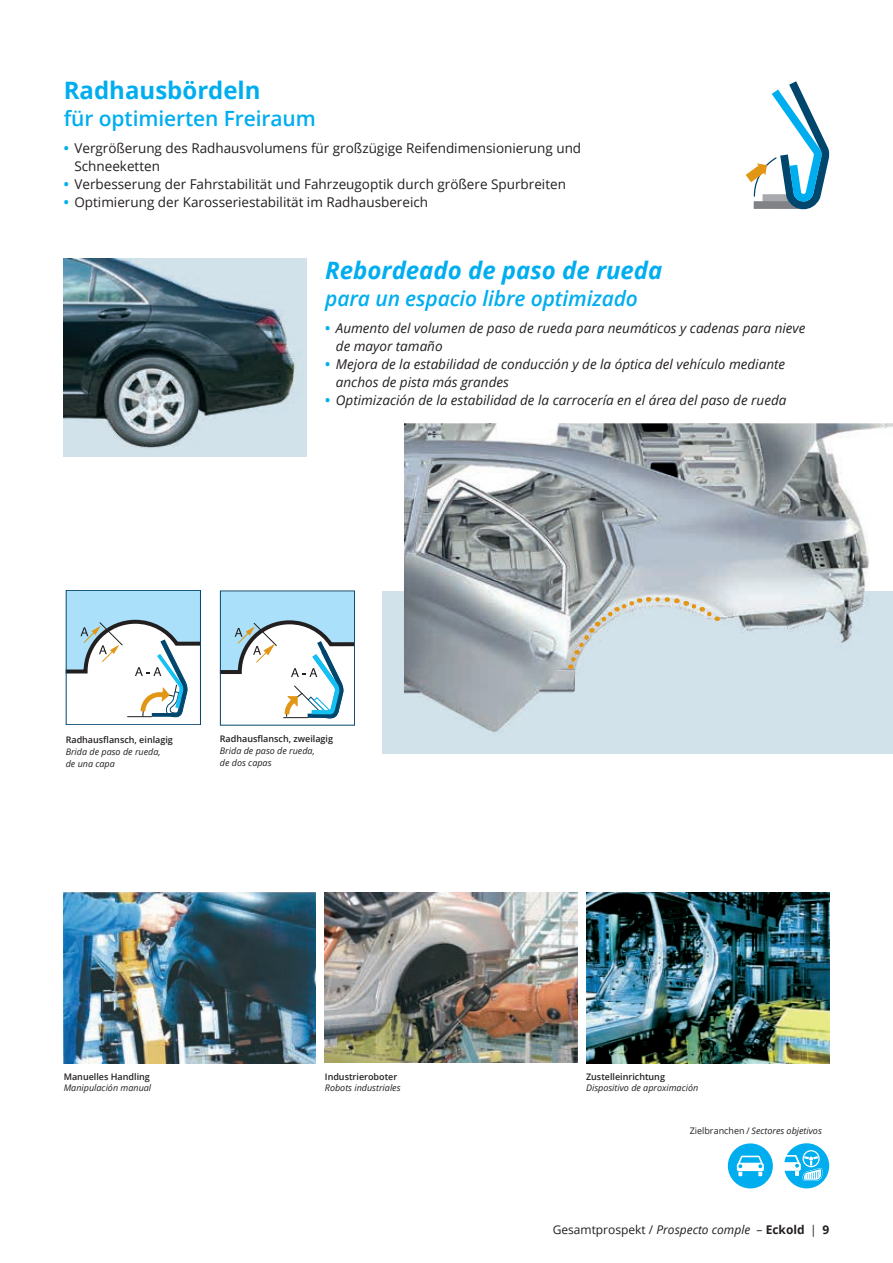
<style>
.page{position:relative;width:893px;height:1263px;background:#fff}
.page>*{position:absolute;margin:0;border:0;box-sizing:border-box;transform-origin:0 0}
.t1{font:italic 700 24px "Open Sans";color:#00aeef}
.t2{font:700 24px "Open Sans";color:#00aeef}
.t3{font:italic 600 21px "Open Sans";letter-spacing:-.005em;color:#00aeef}
.t4{font:600 21px "Open Sans";letter-spacing:-.005em;color:#00aeef}
.t5{font:italic 13.5px/18px "Open Sans";color:#231f20}
.t6{font:13.5px/18px "Open Sans";color:#231f20}
.t7{font:12px "Open Sans";color:#231f20}
.t8{font:italic 9px/12px "Open Sans";color:#231f20}
.t9{font:600 9px "Open Sans";color:#231f20}
.s1{font-weight:700;color:#00aeef}
.s2{font-weight:700;font-style:normal;color:#00aeef}
.s3{font-style:normal}
.s4{font-style:italic}
.s5{font-weight:700}
</style>
<div class="page">
<svg style="left:784px;top:1143px;width:45px;height:45px"></svg>
<div style="left:728px;top:1143px;width:45px;height:45px;background:#00aeef;border-radius:50%"></div>
<svg style="left:737px;top:1155px;width:27px;height:21px"></svg>
<div style="left:382px;top:591px;width:511px;height:163px;background:#d1e2eb"></div>
<img style="left:64px;top:259px;width:243px;height:198px">
<img style="left:404px;top:423px;width:489px;height:168px">
<img style="left:404px;top:591px;width:465px;height:142px">
<img style="left:586px;top:892px;width:243px;height:171px">
<img style="left:64px;top:892px;width:252px;height:171px">
<img style="left:325px;top:892px;width:252px;height:170px">
<svg style="left:220px;top:591px;width:135px;height:135px"></svg>
<svg style="left:66px;top:590px;width:135px;height:135px"></svg>
<svg style="left:746px;top:81px;width:83px;height:128px"></svg>
<svg style="left:567px;top:594px;width:152px;height:75px"></svg>
<h1 class="t2" style="left:64px;top:74px;width:198px">Radhausbördeln</h1>
<h2 class="t4" style="left:64px;top:104px;width:254px">für optimierten Freiraum</h2>
<p class="t6" style="left:74px;top:139px;width:508px;text-indent:-11px"><span class="s1">•</span> Vergrößerung des Radhausvolumens für großzügige Reifendimensionierung und<br>Schneeketten</p>
<p class="t6" style="left:64px;top:175px;width:504px"><span class="s1">•</span> Verbesserung der Fahrstabilität und Fahrzeugoptik durch größere Spurbreiten</p>
<p class="t6" style="left:64px;top:193px;width:366px"><span class="s1">•</span> Optimierung der Karosseriestabilität im Radhausbereich</p>
<h1 class="t1" style="left:325px;top:254px;width:339px">Rebordeado de paso de rueda</h1>
<h2 class="t3" style="left:325px;top:284px;width:314px">para un espacio libre optimizado</h2>
<p class="t5" style="left:336px;top:319px;width:471px;text-indent:-11px"><span class="s2">•</span> Aumento del volumen de paso de rueda para neumáticos y cadenas para nieve de mayor tamaño</p>
<p class="t5" style="left:336px;top:355px;width:451px;text-indent:-11px"><span class="s2">•</span> Mejora de la estabilidad de conducción y de la óptica del vehículo mediante anchos de pista más grandes</p>
<p class="t5" style="left:325px;top:391px;width:463px"><span class="s2">•</span> Optimización de la estabilidad de la carrocería en el área del paso de rueda</p>
<p class="t9" style="left:66px;top:733px;width:109px">Radhausflansch, einlagig</p>
<p class="t8" style="left:66px;top:745px;width:96px">Brida de paso de rueda, de una capa</p>
<p class="t9" style="left:220px;top:732px;width:115px">Radhausflansch, zweilagig</p>
<p class="t8" style="left:220px;top:744px;width:96px">Brida de paso de rueda, de dos capas</p>
<p class="t9" style="left:64px;top:1071px;width:88px">Manuelles Handling</p>
<p class="t8" style="left:64px;top:1082px;width:89px">Manipulación manual</p>
<p class="t9" style="left:325px;top:1071px;width:74px">Industrieroboter</p>
<p class="t8" style="left:325px;top:1082px;width:77px">Robots industriales</p>
<p class="t9" style="left:586px;top:1071px;width:80px">Zustelleinrichtung</p>
<p class="t8" style="left:586px;top:1082px;width:114px">Dispositivo de aproximación</p>
<p class="t8" style="left:690px;top:1125px;width:134px"><span class="s3">Zielbranchen /</span> Sectores objetivos</p>
<p class="t7" style="left:553px;top:1221px;width:278px">Gesamtprospekt / <span class="s4">Prospecto comple</span> – <span class="s5">Eckold</span> | <span class="s5">9</span></p>
</div>
